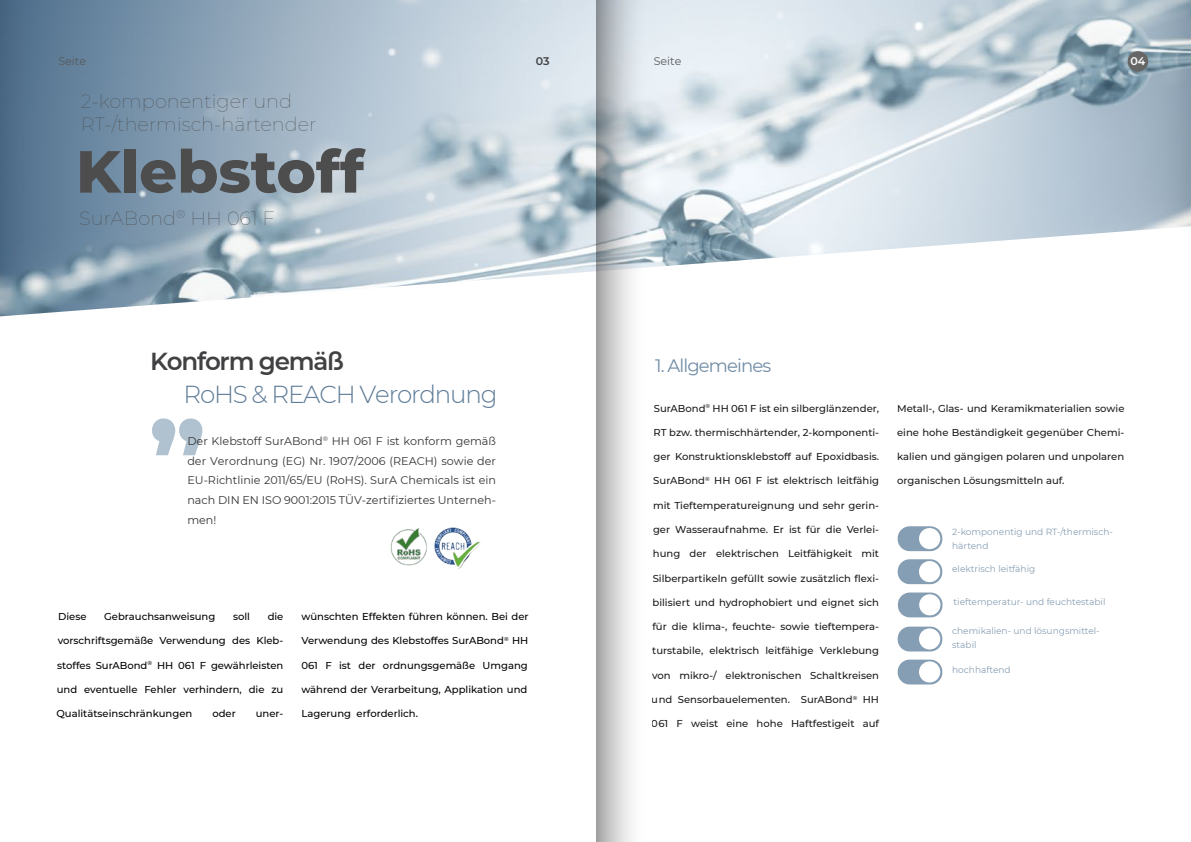
<style>
.page{position:relative;width:1191px;height:842px;background:#fff}
.page>*{position:absolute;margin:0;border:0;box-sizing:border-box;transform-origin:0 0}
.t1{font:800 59.3px "Montserrat";color:#4d4d4d}
.t2{font:300 24.6px "Montserrat";letter-spacing:-.05em;color:#5e7c98}
.t3{font:600 24.6px "Montserrat";letter-spacing:-.05em;color:#414042}
.t4{font:100 19.4px/23.3px "Montserrat";color:#4d4d4d}
.t5{font:18px "Montserrat";letter-spacing:-.05em;color:#708ca5}
.t6{font:11.2px/19.7px "Montserrat";color:#333;text-align:justify}
.t7{font:11.1px "Montserrat";color:#58595b}
.t8{font:600 11.1px "Montserrat";color:#414042}
.t9{font:600 11.1px "Montserrat";color:#fff}
.t10{font:500 10px "Montserrat";color:#000}
.t11{font:9px/14px "Montserrat";color:#869eb3}
</style>
<div class="page">
<svg style="left:152px;top:418px;width:50px;height:37px"></svg>
<img style="left:390px;top:527px;width:91px;height:42px">
<img style="left:0;top:0;width:1191px;height:316px">
<svg style="left:596px;top:0;width:71px;height:842px"></svg>
<div style="left:1127px;top:51px;width:21px;height:21px;background:#666;border-radius:50%"></div>
<div style="left:898px;top:592px;width:44px;height:25px;background:#869eb3;border-radius:12px"></div>
<div style="left:919px;top:594px;width:21px;height:21px;background:#fff;border-radius:50%"></div>
<div style="left:897px;top:526px;width:45px;height:25px;background:#869eb3;border-radius:12px"></div>
<div style="left:919px;top:528px;width:21px;height:21px;background:#fff;border-radius:50%"></div>
<div style="left:897px;top:559px;width:45px;height:25px;background:#869eb3;border-radius:12px"></div>
<div style="left:919px;top:561px;width:21px;height:21px;background:#fff;border-radius:50%"></div>
<div style="left:897px;top:627px;width:45px;height:24px;background:#869eb3;border-radius:12px"></div>
<div style="left:919px;top:628px;width:21px;height:21px;background:#fff;border-radius:50%"></div>
<div style="left:897px;top:660px;width:45px;height:24px;background:#869eb3;border-radius:12px"></div>
<div style="left:919px;top:661px;width:21px;height:21px;background:#fff;border-radius:50%"></div>
<p class="t7" style="left:58px;top:53px;width:29px">Seite</p>
<p class="t8" style="left:536px;top:53px;width:15px">03</p>
<p class="t7" style="left:654px;top:54px;width:29px">Seite</p>
<p class="t9" style="left:1130px;top:53px;width:16px">04</p>
<h3 class="t4" style="left:81px;top:89px;width:237px">2-komponentiger und<br>RT-/thermisch-härtender</h3>
<h1 class="t1" style="left:76px;top:128px;width:289px">Klebstoff</h1>
<h3 class="t4" style="left:79px;top:206px;width:197px">SurABond<sup>®</sup> HH 061 F</h3>
<h2 class="t3" style="left:150px;top:344px;width:195px">Konform gemäß</h2>
<h2 class="t2" style="left:184px;top:378px;width:315px">RoHS &amp; REACH Verordnung</h2>
<p class="t6" style="left:187px;top:431px;width:310px">Der Klebstoff SurABond<sup>®</sup> HH 061 F ist konform gemäß der Verordnung (EG) Nr. 1907/2006 (REACH) sowie der EU-Richtlinie 2011/65/EU (RoHS). SurA Chemicals ist ein nach DIN EN ISO 9001:2015 TÜV-zertifiziertes Unterneh&shy;men!</p>
<p class="t10" style="left:58px;top:609px;width:30px">Diese</p>
<p class="t10" style="left:104px;top:609px;width:113px">Gebrauchsanweisung</p>
<p class="t10" style="left:233px;top:609px;width:18px">soll</p>
<p class="t10" style="left:268px;top:609px;width:17px">die</p>
<p class="t10" style="left:58px;top:634px;width:227px">vorschriftsgemäße Verwendung des Kleb-</p>
<p class="t10" style="left:57px;top:658px;width:228px">stoffes SurABond<sup>®</sup> HH 061 F gewährleisten</p>
<p class="t10" style="left:57px;top:682px;width:228px">und eventuelle Fehler verhindern, die zu</p>
<p class="t10" style="left:56px;top:706px;width:137px">Qualitätseinschränkungen</p>
<p class="t10" style="left:212px;top:706px;width:25px">oder</p>
<p class="t10" style="left:256px;top:706px;width:29px">uner-</p>
<p class="t10" style="left:301px;top:609px;width:229px">wünschten Effekten führen können. Bei der</p>
<p class="t10" style="left:301px;top:634px;width:228px">Verwendung des Klebstoffes SurABond<sup>®</sup> HH</p>
<p class="t10" style="left:301px;top:658px;width:228px">061 F ist der ordnungsgemäße Umgang</p>
<p class="t10" style="left:301px;top:682px;width:227px">während der Verarbeitung, Applikation und</p>
<p class="t10" style="left:301px;top:706px;width:118px">Lagerung erforderlich.</p>
<h3 class="t5" style="left:655px;top:353px;width:117px">1. Allgemeines</h3>
<p class="t10" style="left:654px;top:401px;width:227px">SurABond<sup>®</sup> HH 061 F ist ein silberglänzender,</p>
<p class="t10" style="left:653px;top:425px;width:227px">RT bzw. thermischhärtender, 2-komponenti-</p>
<p class="t10" style="left:653px;top:450px;width:227px">ger Konstruktionsklebstoff auf Epoxidbasis.</p>
<p class="t10" style="left:653px;top:474px;width:227px">SurABond<sup>®</sup> HH 061 F ist elektrisch leitfähig</p>
<p class="t10" style="left:653px;top:498px;width:227px">mit Tieftemperatureignung und sehr gerin-</p>
<p class="t10" style="left:653px;top:522px;width:227px">ger Wasseraufnahme. Er ist für die Verlei-</p>
<p class="t10" style="left:653px;top:547px;width:228px">hung der elektrischen Leitfähigkeit mit</p>
<p class="t10" style="left:652px;top:571px;width:228px">Silberpartikeln gefüllt sowie zusätzlich flexi-</p>
<p class="t10" style="left:652px;top:595px;width:228px">bilisiert und hydrophobiert und eignet sich</p>
<p class="t10" style="left:652px;top:620px;width:228px">für die klima-, feuchte- sowie tieftempera-</p>
<p class="t10" style="left:652px;top:644px;width:228px">turstabile, elektrisch leitfähige Verklebung</p>
<p class="t10" style="left:652px;top:668px;width:228px">von mikro-/ elektronischen Schaltkreisen</p>
<p class="t10" style="left:652px;top:692px;width:229px">und Sensorbauelementen. SurABond<sup>®</sup> HH</p>
<p class="t10" style="left:652px;top:717px;width:229px">061 F weist eine hohe Haftfestigeit auf</p>
<p class="t10" style="left:897px;top:401px;width:229px">Metall-, Glas- und Keramikmaterialien sowie</p>
<p class="t10" style="left:897px;top:425px;width:229px">eine hohe Beständigkeit gegenüber Chemi-</p>
<p class="t10" style="left:897px;top:450px;width:228px">kalien und gängigen polaren und unpolaren</p>
<p class="t10" style="left:897px;top:474px;width:169px">organischen Lösungsmitteln auf.</p>
<p class="t11" style="left:952px;top:525px;width:162px">2-komponentig und RT-/thermisch&shy;härtend</p>
<p class="t11" style="left:952px;top:562px;width:85px">elektrisch leitfähig</p>
<p class="t11" style="left:953px;top:595px;width:153px">tieftemperatur- und feuchtestabil</p>
<p class="t11" style="left:952px;top:623px;width:149px">chemikalien- und lösungsmittel&shy;stabil</p>
<p class="t11" style="left:952px;top:662px;width:60px">hochhaftend</p>
</div>
